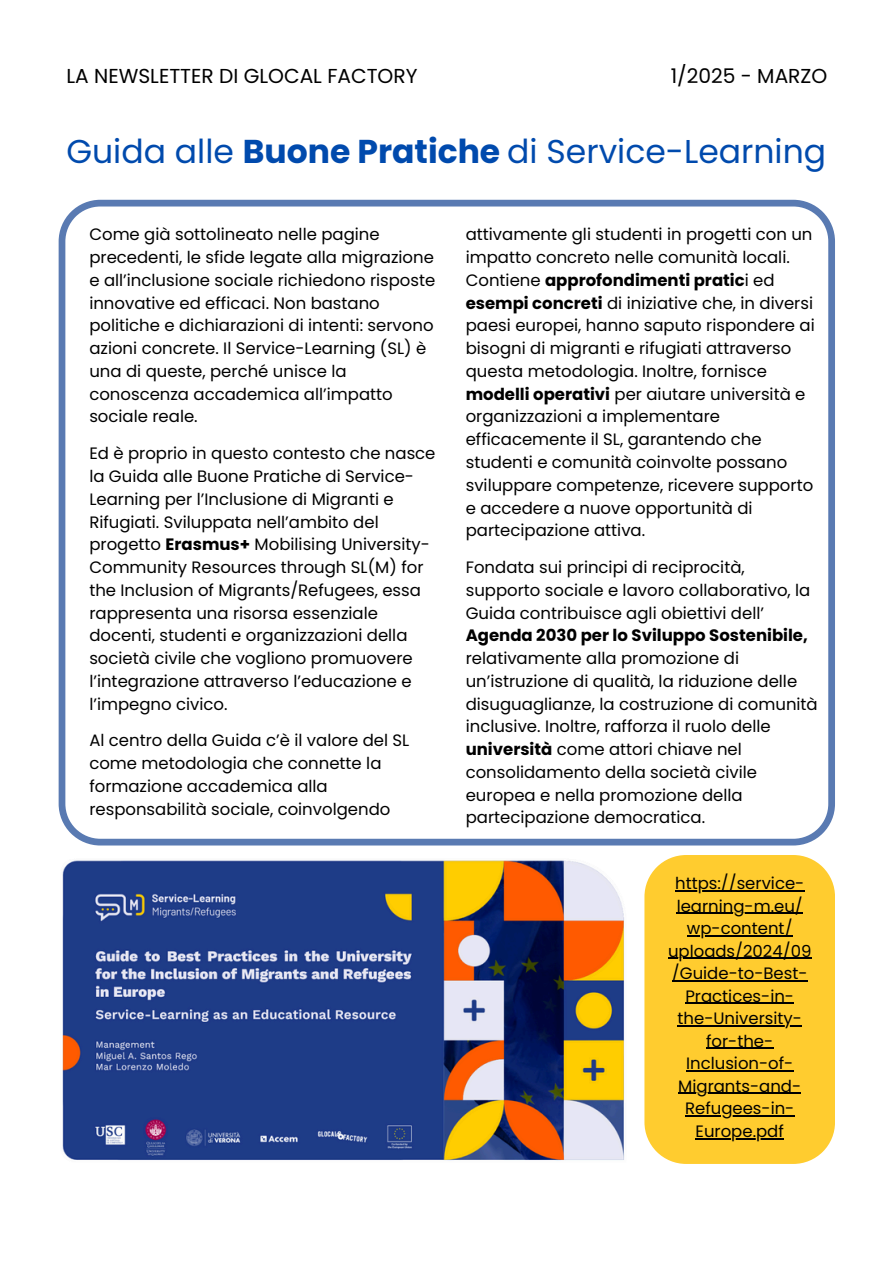
<style>
.page{position:relative;width:894px;height:1264px;background:#fff}
.page>*{position:absolute;margin:0;border:0;box-sizing:border-box;transform-origin:0 0}
.t1{font:33px "Poppins";color:#004aad}
.t2{font:20.1px "Poppins";color:#000}
.t3{font:16.5px/22.8px "Poppins";color:#000}
.t4{font:700 16.5px "Poppins";color:#000}
.s1{font-weight:700}
</style>
<div class="page">
<svg style="left:59px;top:200px;width:775px;height:645px"></svg>
<img style="left:62px;top:860px;width:563px;height:301px">
<div style="left:644px;top:855px;width:190px;height:308px;background:#ffcc2f"></div>
<hr style="left:675px;top:890px;width:129px;height:1px;background:#000">
<hr style="left:676px;top:912px;width:126px;height:2px;background:#000">
<hr style="left:686px;top:935px;width:106px;height:1px;background:#000">
<hr style="left:667px;top:957px;width:144px;height:2px;background:#000">
<hr style="left:671px;top:980px;width:136px;height:1px;background:#000">
<hr style="left:685px;top:1002px;width:108px;height:2px;background:#000">
<hr style="left:677px;top:1025px;width:124px;height:1px;background:#000">
<hr style="left:706px;top:1047px;width:67px;height:2px;background:#000">
<hr style="left:686px;top:1070px;width:107px;height:1px;background:#000">
<hr style="left:678px;top:1092px;width:123px;height:2px;background:#000">
<hr style="left:685px;top:1115px;width:109px;height:1px;background:#000">
<hr style="left:695px;top:1137px;width:88px;height:2px;background:#000">
<h2 class="t2" style="left:66px;top:62px;width:352px">LA NEWSLETTER DI GLOCAL FACTORY</h2>
<h2 class="t2" style="left:670px;top:62px;width:158px">1/2025 - MARZO</h2>
<h1 class="t1" style="left:66px;top:128px;width:761px">Guida alle <span class="s1">Buone Pratiche</span> di Service-Learning</h1>
<p class="t3" style="left:89px;top:223px;width:347px">Come già sottolineato nelle pagine precedenti, le sfide legate alla migrazione e all’inclusione sociale richiedono risposte innovative ed efficaci. Non bastano politiche e dichiarazioni di intenti: servono azioni concrete. Il Service-Learning (SL) è una di queste, perché unisce la conoscenza accademica all’impatto sociale reale.</p>
<p class="t3" style="left:89px;top:442px;width:347px">Ed è proprio in questo contesto che nasce la Guida alle Buone Pratiche di Service-Learning per l’Inclusione di Migranti e Rifugiati. Sviluppata nell’ambito del progetto <span class="s1">Erasmus+</span> Mobilising University-Community Resources through SL(M) for the Inclusion of Migrants/Refugees, essa rappresenta una risorsa essenziale docenti, studenti e organizzazioni della società civile che vogliono promuovere l’integrazione attraverso l’educazione e l’impegno civico.</p>
<p class="t3" style="left:89px;top:729px;width:321px">Al centro della Guida c’è il valore del SL come metodologia che connette la formazione accademica alla responsabilità sociale, coinvolgendo</p>
<p class="t3" style="left:465px;top:223px;width:350px">attivamente gli studenti in progetti con un impatto concreto nelle comunità locali.<br>Contiene <span class="s1">approfondimenti pratic</span>i ed <span class="s1">esempi concreti</span> di iniziative che, in diversi paesi europei, hanno saputo rispondere ai bisogni di migranti e rifugiati attraverso questa metodologia. Inoltre, fornisce <span class="s1">modelli operativi</span> per aiutare università e organizzazioni a implementare efficacemente il SL, garantendo che studenti e comunità coinvolte possano sviluppare competenze, ricevere supporto e accedere a nuove opportunità di partecipazione attiva.</p>
<p class="t3" style="left:465px;top:556px;width:346px">Fondata sui principi di reciprocità, supporto sociale e lavoro collaborativo, la<br>Guida contribuisce agli obiettivi dell’</p>
<p class="t4" style="left:465px;top:624px;width:343px">Agenda 2030 per lo Sviluppo Sostenibile,</p>
<p class="t3" style="left:465px;top:647px;width:353px">relativamente alla promozione di un’istruzione di qualità, la riduzione delle disuguaglianze, la costruzione di comunità inclusive. Inoltre, rafforza il ruolo delle <span class="s1">università</span> come attori chiave nel consolidamento della società civile europea e nella promozione della partecipazione democratica.</p>
<p class="t3" style="left:675px;top:872px;width:131px">https://service-</p>
<p class="t3" style="left:676px;top:894px;width:128px">learning-m.eu/</p>
<p class="t3" style="left:686px;top:917px;width:107px">wp-content/</p>
<p class="t3" style="left:667px;top:939px;width:145px;text-align:center">uploads/2024/09 /Guide-to-Best-<br>Practices-in-</p>
<p class="t3" style="left:677px;top:1007px;width:126px;text-align:center">the-University&shy;for-the-<br>Inclusion-of-</p>
<p class="t3" style="left:678px;top:1074px;width:124px">Migrants-and-</p>
<p class="t3" style="left:685px;top:1097px;width:111px;text-align:center">Refugees-in-<br>Europe.pdf</p>
</div>
